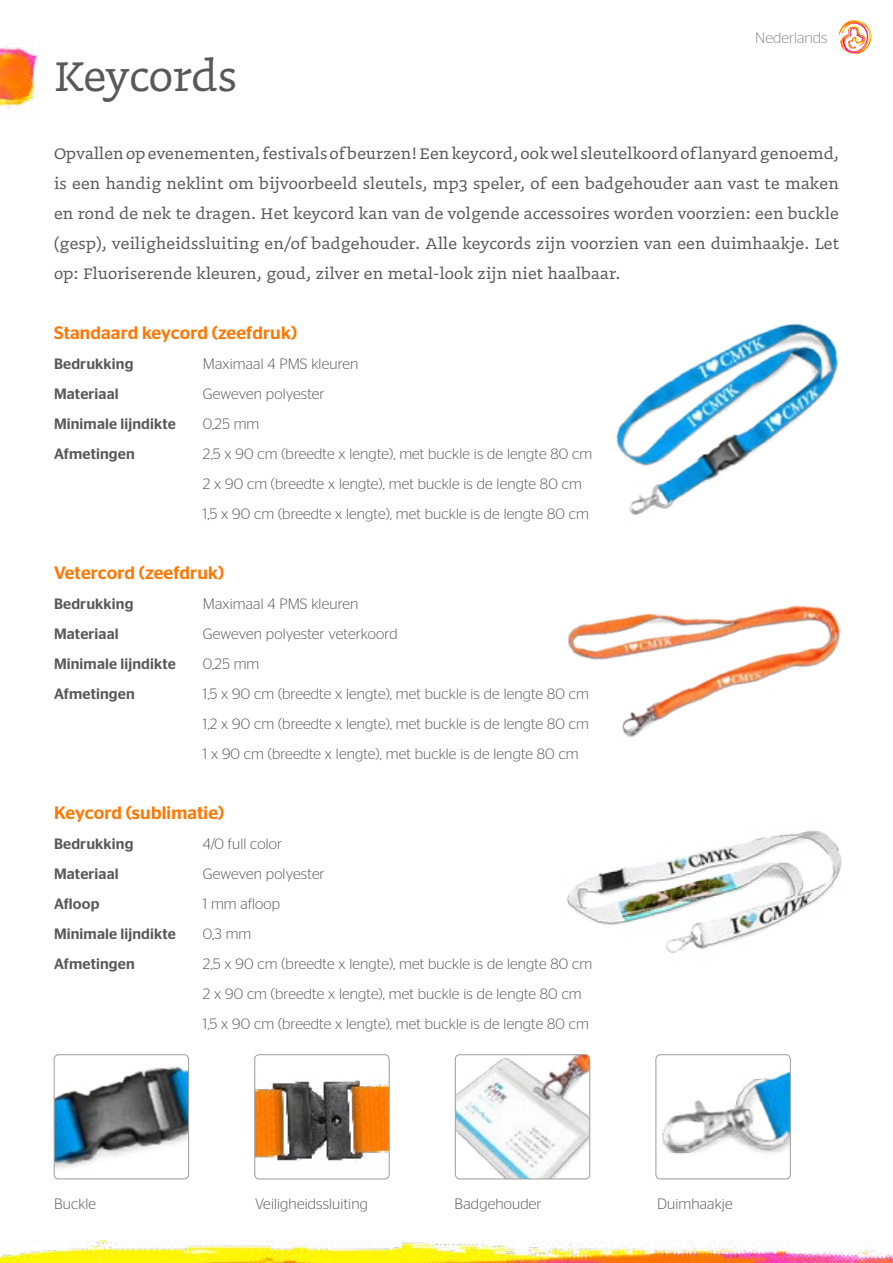
<style>
.page{position:relative;width:893px;height:1263px;background:#fff}
.page>*{position:absolute;margin:0;border:0;box-sizing:border-box;transform-origin:0 0}
.t1{font:48.75px "Doko";color:#585858}
.t2{font:18px/30px "Doko";letter-spacing:.01em;color:#585858;text-align:justify}
.t3{font:500 18px "Stag Sans";letter-spacing:.01em;color:#ff7600}
.t4{font:300 15px/30px "Stag Sans";letter-spacing:.01em;color:#585858}
.t5{font:500 15px/30px "Stag Sans";letter-spacing:.01em;color:#585858}
.t6{font:300 15px "Stag Sans";color:#888}
</style>
<div class="page">
<img style="left:0;top:1240px;width:893px;height:23px">
<img style="left:0;top:46px;width:39px;height:62px">
<svg style="left:839px;top:20px;width:33px;height:34px"></svg>
<img style="left:616px;top:323px;width:223px;height:192px">
<img style="left:567px;top:605px;width:274px;height:133px">
<img style="left:567px;top:830px;width:275px;height:123px">
<img style="left:54px;top:1066px;width:135px;height:113px">
<div style="left:54px;top:1054px;width:135px;height:125px;border:1px solid #9b9b9a;border-radius:4px"></div>
<img style="left:255px;top:1055px;width:134px;height:124px">
<div style="left:255px;top:1054px;width:134px;height:125px;border:1px solid #9b9b9a;border-radius:4px"></div>
<img style="left:455px;top:1056px;width:135px;height:123px">
<div style="left:455px;top:1054px;width:135px;height:125px;border:1px solid #9b9b9a;border-radius:4px"></div>
<img style="left:656px;top:1055px;width:134px;height:124px">
<div style="left:656px;top:1054px;width:134px;height:125px;border:1px solid #9b9b9a;border-radius:4px"></div>
<h1 class="t1" style="left:54px;top:47px;width:184px">Keycords</h1>
<p class="t6" style="left:755px;top:30px;width:74px">Nederlands</p>
<p class="t2" style="left:54px;top:138px;width:786px">Opvallen op evenementen, festivals of beurzen! Een keycord, ook wel sleutelkoord of lanyard genoemd, is een handig neklint om bijvoorbeeld sleutels, mp3 speler, of een badgehouder aan vast te maken en rond de nek te dragen. Het keycord kan van de volgende accessoires worden voorzien: een buckle (gesp), veiligheidssluiting en/of badgehouder. Alle keycords zijn voorzien van een duimhaakje. Let op: Fluoriserende kleuren, goud, zilver en metal-look zijn niet haalbaar.</p>
<p class="t3" style="left:54px;top:322px;width:245px">Standaard keycord (zeefdruk)</p>
<p class="t5" style="left:54px;top:349px;width:81px">Bedrukking</p>
<p class="t4" style="left:203px;top:349px;width:157px">Maximaal 4 PMS kleuren</p>
<p class="t5" style="left:54px;top:379px;width:66px">Materiaal</p>
<p class="t4" style="left:203px;top:379px;width:123px">Geweven polyester</p>
<p class="t5" style="left:54px;top:409px;width:123px">Minimale lijndikte</p>
<p class="t4" style="left:203px;top:409px;width:58px">0,25 mm</p>
<p class="t5" style="left:54px;top:439px;width:82px">Afmetingen</p>
<p class="t4" style="left:203px;top:439px;width:391px">2,5 x 90 cm (breedte x lengte), met buckle is de lengte 80 cm<br>2 x 90 cm (breedte x lengte), met buckle is de lengte 80 cm<br>1,5 x 90 cm (breedte x lengte), met buckle is de lengte 80 cm</p>
<p class="t3" style="left:54px;top:562px;width:172px">Vetercord (zeefdruk)</p>
<p class="t5" style="left:54px;top:589px;width:81px">Bedrukking</p>
<p class="t4" style="left:203px;top:589px;width:157px">Maximaal 4 PMS kleuren</p>
<p class="t5" style="left:54px;top:619px;width:66px">Materiaal</p>
<p class="t4" style="left:203px;top:619px;width:196px">Geweven polyester veterkoord</p>
<p class="t5" style="left:54px;top:649px;width:123px">Minimale lijndikte</p>
<p class="t4" style="left:203px;top:649px;width:58px">0,25 mm</p>
<p class="t5" style="left:54px;top:679px;width:82px">Afmetingen</p>
<p class="t4" style="left:203px;top:679px;width:388px;text-align:justify">1,5 x 90 cm (breedte x lengte), met buckle is de lengte 80 cm 1,2 x 90 cm (breedte x lengte), met buckle is de lengte 80 cm 1 x 90 cm (breedte x lengte), met buckle is de lengte 80 cm</p>
<p class="t3" style="left:54px;top:802px;width:172px">Keycord (sublimatie)</p>
<p class="t5" style="left:54px;top:829px;width:123px">Bedrukking<br>Materiaal<br>Afloop<br>Minimale lijndikte<br>Afmetingen</p>
<p class="t4" style="left:203px;top:828px;width:391px">4/0 full color<br>Geweven polyester<br>1 mm afloop<br>0,3 mm<br>2,5 x 90 cm (breedte x lengte), met buckle is de lengte 80 cm<br>2 x 90 cm (breedte x lengte), met buckle is de lengte 80 cm<br>1,5 x 90 cm (breedte x lengte), met buckle is de lengte 80 cm</p>
<p class="t4" style="left:54px;top:1189px;width:44px">Buckle</p>
<p class="t4" style="left:255px;top:1189px;width:114px">Veiligheidssluiting</p>
<p class="t4" style="left:455px;top:1189px;width:89px">Badgehouder</p>
<p class="t4" style="left:657px;top:1189px;width:77px">Duimhaakje</p>
</div>
